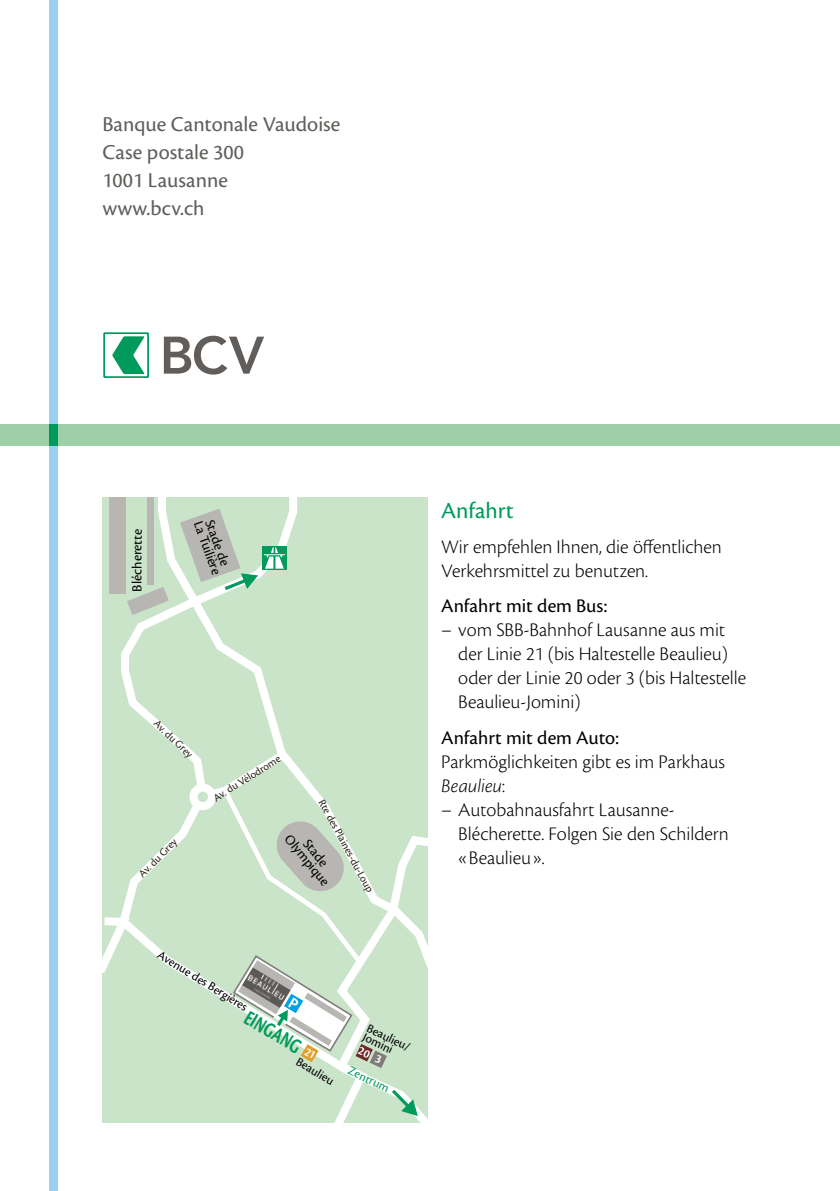
<style>
.page{position:relative;width:840px;height:1191px;background:#fff}
.page>*{position:absolute;margin:0;border:0;box-sizing:border-box;transform-origin:0 0}
.t1{font:24px "Cronos Pro";color:#009b5c}
.t2{font:22px/28px "Cronos Pro";color:#605d5a}
.t3{font:700 21.8px "Cronos Pro";color:#009b5c;scale:.71 1}
.t4{font:300 20px/24px "Cronos Pro";color:#000}
.t5{font:20px "Cronos Pro";color:#000}
.t6{font:14.4px/11.2px "Cronos Pro";letter-spacing:-.01em;color:#000;text-align:center}
.t7{font:12.8px/9.6px "Cronos Pro";color:#000}
.t8{font:12.8px "Cronos Pro";color:#009b5c}
.t9{font:11.2px "Cronos Pro";color:#292319}
.s1{font-style:italic}
</style>
<div class="page">
<div style="left:0;top:424px;width:839px;height:21px;background:#9fcfa7"></div>
<div style="left:49px;top:0;width:9px;height:1191px;background:#9ccff0"></div>
<div style="left:49px;top:424px;width:9px;height:21px;background:#009b5c"></div>
<svg style="left:164px;top:336px;width:100px;height:38px"></svg>
<svg style="left:103px;top:332px;width:46px;height:46px"></svg>
<div style="left:105px;top:334px;width:42px;height:42px;background:#fff"></div>
<svg style="left:112px;top:336px;width:32px;height:38px"></svg>
<div style="left:102px;top:497px;width:325px;height:626px;background:#cae4ca"></div>
<svg style="left:121px;top:497px;width:306px;height:626px"></svg>
<div style="left:193px;top:787px;width:19px;height:19px;background:#cae4cb;border-radius:50%"></div>
<div style="left:189px;top:783px;width:27px;height:27px;border:8px solid #fff;border-radius:50%"></div>
<svg style="left:102px;top:913px;width:34px;height:69px"></svg>
<div style="left:262px;top:546px;width:24px;height:24px;background:#009b5c"></div>
<div style="left:110px;top:497px;width:16px;height:97px;background:#b7b6b3"></div>
<svg style="left:127px;top:587px;width:42px;height:28px"></svg>
<div style="left:147px;top:497px;width:7px;height:87px;background:#b7b6b3"></div>
<svg style="left:180px;top:509px;width:105px;height:84px"></svg>
<svg style="left:388px;top:1086px;width:29px;height:30px"></svg>
<svg style="left:218px;top:784px;width:168px;height:284px"></svg>
<p class="t2" style="left:102px;top:110px;width:239px">Banque Cantonale Vaudoise<br>Case postale 300<br>1001 Lausanne<br>www.bcv.ch</p>
<p class="t6" style="left:131px;top:591px;width:64px;rotate:-90deg">Blécherette</p>
<p class="t6" style="left:213px;top:516px;width:57px;text-align:left;rotate:70deg">Stade de<br>La Tuilière</p>
<p class="t9" style="left:160px;top:717px;width:51px;rotate:44deg">Av. du Grey</p>
<p class="t9" style="left:136px;top:870px;width:51px;rotate:-45deg">Av. du Grey</p>
<p class="t9" style="left:211px;top:793px;width:79px;rotate:-32deg">Av. du Vélodrome</p>
<p class="t9" style="left:326px;top:797px;width:105px;rotate:61deg">Rte des Plaines-du-Loup</p>
<p class="t6" style="left:300px;top:825px;width:64px;rotate:51deg">Stade<br>Olympique</p>
<p class="t7" style="left:161px;top:950px;width:105px;rotate:31deg">Avenue des Bergières</p>
<p class="t3" style="left:252px;top:1005px;width:90px;rotate:31deg">EINGANG</p>
<p class="t7" style="left:299px;top:1056px;width:43px;rotate:31deg">Beaulieu</p>
<p class="t7" style="left:369px;top:1023px;width:48px;rotate:25deg">Beaulieu/<br>Jomini</p>
<p class="t8" style="left:352px;top:1063px;width:45px;rotate:25deg">Zentrum</p>
<p class="t1" style="left:441px;top:496px;width:74px">Anfahrt</p>
<p class="t4" style="left:441px;top:534px;width:282px">Wir empfehlen Ihnen, die öffentlichen<br>Verkehrsmittel zu benutzen.</p>
<p class="t5" style="left:441px;top:594px;width:167px">Anfahrt mit dem Bus:</p>
<p class="t4" style="left:458px;top:618px;width:289px;text-indent:-17px">– vom SBB-Bahnhof Lausanne aus mit der Linie 21 (bis Haltestelle Beaulieu) oder der Linie 20 oder 3 (bis Haltestelle Beaulieu-Jomini)</p>
<p class="t5" style="left:441px;top:726px;width:179px">Anfahrt mit dem Auto:</p>
<p class="t4" style="left:441px;top:749px;width:285px">Parkmöglichkeiten gibt es im Parkhaus<br><span class="s1">Beaulieu</span>:</p>
<p class="t4" style="left:458px;top:797px;width:272px;text-indent:-17px">– Autobahnausfahrt Lausanne-<br>Blécherette. Folgen Sie den Schildern «Beaulieu».</p>
</div>
